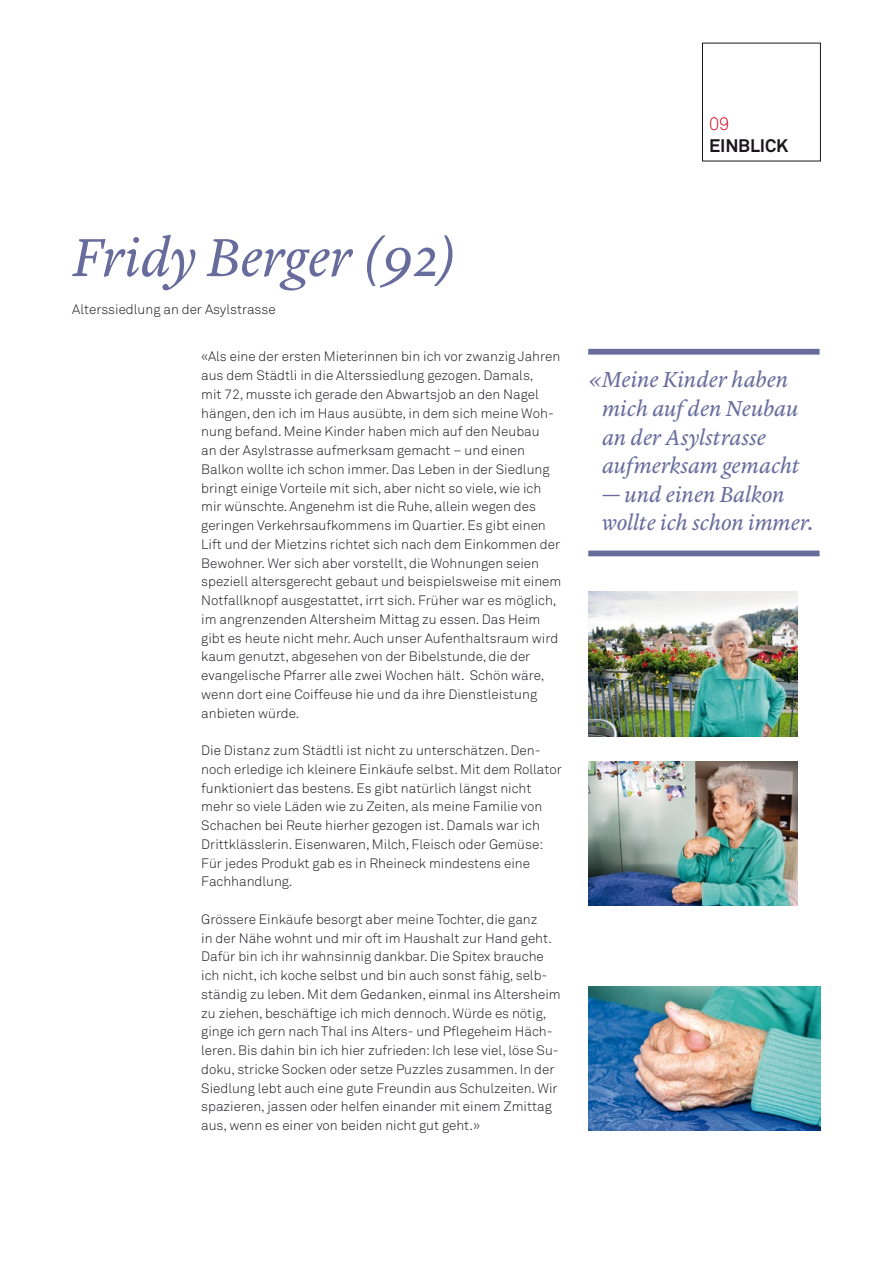
<style>
.page{position:relative;width:893px;height:1263px;background:#fff}
.page>*{position:absolute;margin:0;border:0;box-sizing:border-box;transform-origin:0 0}
.t1{font:italic 55.5px "Lyon Text";letter-spacing:-.005em;color:#686c9c}
.t2{font:italic 22.5px/28.5px "Lyon Text";letter-spacing:-.005em;color:#686c9c}
.t3{font:700 18px "Akkurat Pro";letter-spacing:-.005em;color:#1a171c}
.t4{font:300 18px "Akkurat Pro";color:#cd071e}
.t5{font:300 13.5px/18.8px "Akkurat Pro";color:#1a171c}
</style>
<div class="page">
<div style="left:702px;top:43px;width:119px;height:118px;border:1px solid #1a171c"></div>
<div style="left:588px;top:349px;width:231px;height:6px;background:#686c9c"></div>
<div style="left:588px;top:550px;width:231px;height:6px;background:#686c9c"></div>
<img style="left:588px;top:592px;width:209px;height:144px">
<img style="left:588px;top:986px;width:233px;height:144px">
<img style="left:588px;top:761px;width:209px;height:144px">
<h3 class="t4" style="left:709px;top:113px;width:22px">09</h3>
<h3 class="t3" style="left:709px;top:135px;width:81px">EINBLICK</h3>
<h1 class="t1" style="left:72px;top:215px;width:386px">Fridy Berger (92)</h1>
<p class="t5" style="left:72px;top:300px;width:205px">Alterssiedlung an der Asylstrasse</p>
<p class="t5" style="left:201px;top:347px;width:362px">«Als eine der ersten Mieterinnen bin ich vor zwanzig Jahren aus dem Städtli in die Alterssiedlung gezogen. Damals,<br>mit 72, musste ich gerade den Abwartsjob an den Nagel hängen, den ich im Haus ausübte, in dem sich meine Woh&shy;nung befand. Meine Kinder haben mich auf den Neubau<br>an der Asylstrasse aufmerksam gemacht – und einen Balkon wollte ich schon immer. Das Leben in der Siedlung bringt einige Vorteile mit sich, aber nicht so viele, wie ich mir wünschte. Angenehm ist die Ruhe, allein wegen des geringen Verkehrsaufkommens im Quartier. Es gibt einen Lift und der Mietzins richtet sich nach dem Einkommen der Bewohner. Wer sich aber vorstellt, die Wohnungen seien speziell altersgerecht gebaut und beispielsweise mit einem Notfallknopf ausgestattet, irrt sich. Früher war es möglich, im angrenzenden Altersheim Mittag zu essen. Das Heim gibt es heute nicht mehr. Auch unser Aufenthaltsraum wird kaum genutzt, abgesehen von der Bibelstunde, die der evangelische Pfarrer alle zwei Wochen hält. Schön wäre, wenn dort eine Coiffeuse hie und da ihre Dienstleistung anbieten würde.</p>
<p class="t5" style="left:201px;top:741px;width:362px">Die Distanz zum Städtli ist nicht zu unterschätzen. Den&shy;noch erledige ich kleinere Einkäufe selbst. Mit dem Rollator funktioniert das bestens. Es gibt natürlich längst nicht mehr so viele Läden wie zu Zeiten, als meine Familie von Schachen bei Reute hierher gezogen ist. Damals war ich Drittklässlerin. Eisenwaren, Milch, Fleisch oder Gemüse:<br>Für jedes Produkt gab es in Rheineck mindestens eine Fachhandlung.</p>
<p class="t5" style="left:201px;top:910px;width:361px">Grössere Einkäufe besorgt aber meine Tochter, die ganz<br>in der Nähe wohnt und mir oft im Haushalt zur Hand geht.<br>Dafür bin ich ihr wahnsinnig dankbar. Die Spitex brauche ich nicht, ich koche selbst und bin auch sonst fähig, selb&shy;ständig zu leben. Mit dem Gedanken, einmal ins Altersheim zu ziehen, beschäftige ich mich dennoch. Würde es nötig, ginge ich gern nach Thal ins Alters- und Pflegeheim Häch&shy;leren. Bis dahin bin ich hier zufrieden: Ich lese viel, löse Su&shy;doku, stricke Socken oder setze Puzzles zusammen. In der Siedlung lebt auch eine gute Freundin aus Schulzeiten. Wir spazieren, jassen oder helfen einander mit einem Zmittag aus, wenn es einer von beiden nicht gut geht.»</p>
<h2 class="t2" style="left:602px;top:364px;width:199px;text-indent:-14px">«Meine Kinder haben mich auf den Neubau an der Asylstrasse aufmerksam gemacht</h2>
<h2 class="t2" style="left:602px;top:478px;width:213px">— und einen Balkon wollte ich schon immer.</h2>
</div>
